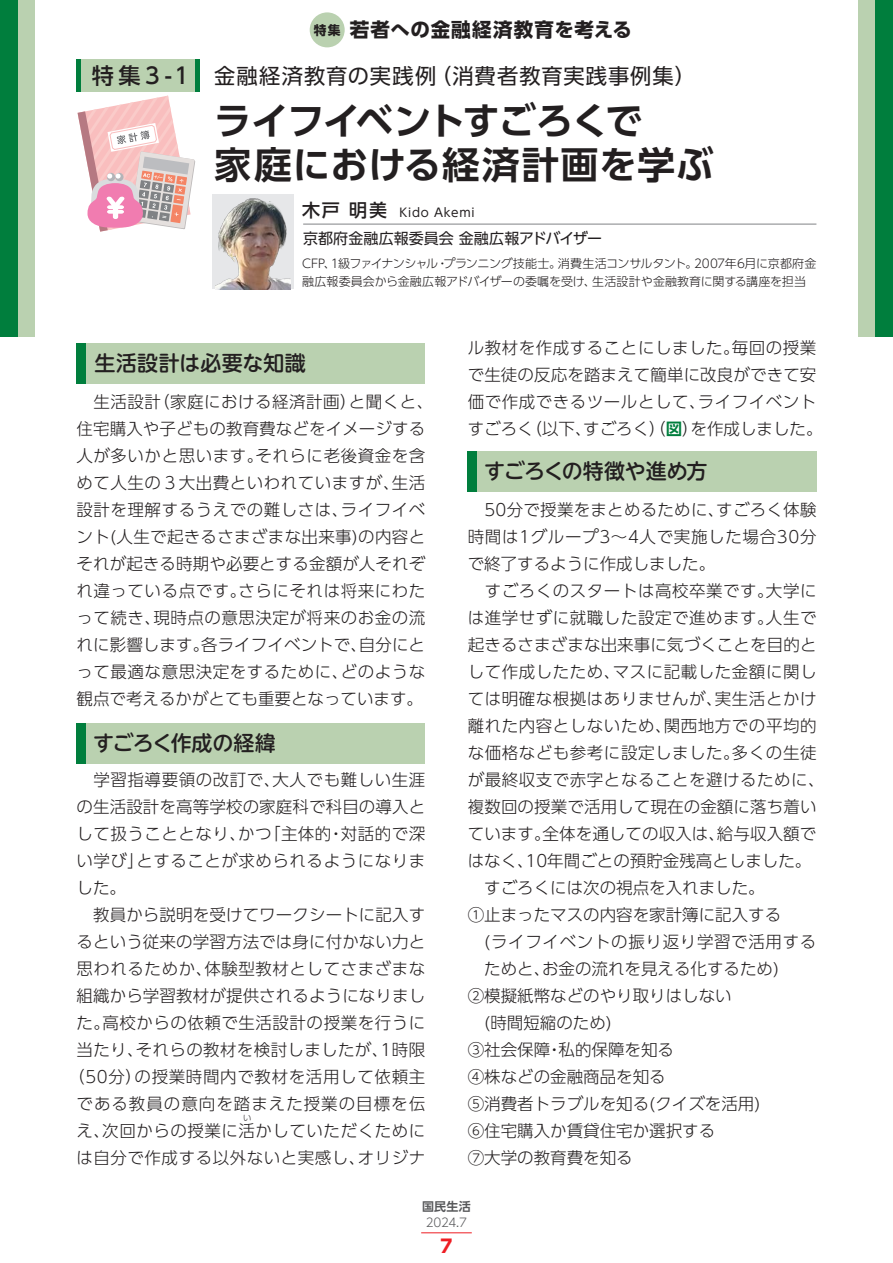
<style>
.page{position:relative;width:893px;height:1263px;background:#fff}
.page>*{position:absolute;margin:0;border:0;box-sizing:border-box;transform-origin:0 0}
.t1{font:700 37.5px/43.5px "UD Shin Go Pro De";color:#231f20}
.t2{font:500 22.2px "UD Shin Go Pro";color:#231f20}
.t3{font:21.3px "UD Shin Go Pro";letter-spacing:.05em;color:#231f20}
.t4{font:500 21px "UD Shin M Go Pro";letter-spacing:-.03em;color:#231f20}
.t5{font:500 21px "UD Shin M Go Pro";letter-spacing:-.005em;color:#231f20}
.t6{font:500 21px "UD Shin M Go Pro";letter-spacing:-.025em;color:#231f20}
.t7{font:700 19.5px "UD Shin Go Pro";letter-spacing:.035em;color:#231f20}
.t8{font:700 18px "UD Shin Go Pro";color:#ee1d23}
.t9{font:300 16.5px/27px "UD Shin Go Pro";letter-spacing:.03em;color:#231f20}
.t10{font:300 16.5px "UD Shin Go Pro";color:#231f20}
.t11{font:300 16.5px "UD Shin Go Pro";letter-spacing:.005em;color:#231f20}
.t12{font:300 16.5px "UD Shin Go Pro";letter-spacing:.06em;color:#231f20}
.t13{font:15px "UD Shin Go Pro";color:#231f20}
.t14{font:300 12px/18px "UD Shin Go Pro";letter-spacing:-.015em;color:#231f20}
.t15{font:12px "UD Shin Go Pro";letter-spacing:.065em;color:#231f20}
.t16{font:300 12px "UD Shin Go Pro";color:#57585a}
.t17{font:700 12px "UD Shin Go Pro De";color:#57585a}
.t18{font:300 8.25px "UD Shin Go Pro";color:#231f20}
.s1{font-size:12.75px}
.s2{font-weight:500;font-size:18px}
.s3{font-family:"UD Shin Go Pro De";font-weight:700;color:#007e3d}
</style>
<div class="page">
<div style="left:77px;top:343px;width:348px;height:40px;background:#bad1b0"></div>
<div style="left:77px;top:343px;width:9px;height:40px;background:#007e3d"></div>
<div style="left:77px;top:723px;width:348px;height:40px;background:#bad1b0"></div>
<div style="left:77px;top:723px;width:9px;height:40px;background:#007e3d"></div>
<div style="left:468px;top:451px;width:348px;height:40px;background:#bad1b0"></div>
<div style="left:468px;top:451px;width:9px;height:40px;background:#007e3d"></div>
<div style="left:212px;top:194px;width:82px;height:95px;background:#e6e7e9"></div>
<img style="left:216px;top:198px;width:75px;height:91px">
<div style="left:77px;top:60px;width:122px;height:32px;background:#bad1b0"></div>
<hr style="left:77px;top:60px;width:4px;height:32px;background:#007e3d">
<hr style="left:195px;top:60px;width:4px;height:32px;background:#007e3d">
<hr style="left:303px;top:224px;width:513px;height:1px;background:#808285">
<div style="left:310px;top:12px;width:35px;height:35px;background:#bad1b0;border-radius:50%"></div>
<hr style="left:421px;top:1232px;width:51px;height:1px;background:#ee1d23">
<div style="left:17px;top:0;width:17px;height:336px;background:#bad1b0"></div>
<div style="left:0;top:0;width:17px;height:336px;background:#007e3d"></div>
<div style="left:859px;top:0;width:17px;height:336px;background:#bad1b0"></div>
<div style="left:876px;top:0;width:17px;height:336px;background:#007e3d"></div>
<svg style="left:78px;top:96px;width:117px;height:136px"></svg>
<h2 class="t2" style="left:92px;top:58px;width:99px">特集3-1</h2>
<p class="t7" style="left:314px;top:14px;width:319px"><span class="s1">特集</span> 若者への金融経済教育を考える</p>
<p class="t3" style="left:214px;top:59px;width:483px">金融経済教育の実践例（消費者教育実践事例集）</p>
<h1 class="t1" style="left:214px;top:98px;width:501px">ライフイベントすごろくで<br>家庭における経済計画を学ぶ</h1>
<p class="t15" style="left:302px;top:203px;width:174px"><span class="s2">木戸 明美</span> Kido Akemi</p>
<p class="t13" style="left:303px;top:226px;width:300px">京都府金融広報委員会 金融広報アドバイザー</p>
<p class="t14" style="left:302px;top:254px;width:516px">CFP、1級ファイナンシャル・プランニング技能士。消費生活コンサルタント。2007年6月に京都府金融広報委員会から金融広報アドバイザーの委嘱を受け、生活設計や金融教育に関する講座を担当</p>
<p class="t5" style="left:95px;top:346px;width:213px">生活設計は必要な知識</p>
<p class="t9" style="left:77px;top:387px;width:358px">　生活設計（家庭における経済計画）と聞くと、住宅購入や子どもの教育費などをイメージする人が多いかと思います。それらに老後資金を含めて人生の３大出費といわれていますが、生活設計を理解するうえでの難しさは、ライフイベント(人生で起きるさまざまな出来事)の内容とそれが起きる時期や必要とする金額が人それぞれ違っている点です。さらにそれは将来にわたって続き、現時点の意思決定が将来のお金の流れに影響します。各ライフイベントで、自分にとって最適な意思決定をするために、どのような観点で考えるかがとても重要となっています。</p>
<p class="t6" style="left:93px;top:726px;width:184px">すごろく作成の経緯</p>
<p class="t9" style="left:77px;top:765px;width:350px">　学習指導要領の改訂で、大人でも難しい生涯</p>
<p class="t11" style="left:77px;top:793px;width:350px">の生活設計を高等学校の家庭科で科目の導入と</p>
<p class="t9" style="left:77px;top:819px;width:350px">して扱うこととなり、かつ「主体的・対話的で深</p>
<p class="t9" style="left:77px;top:846px;width:350px">い学び」とすることが求められるようになりま</p>
<p class="t9" style="left:77px;top:873px;width:51px">した。</p>
<p class="t11" style="left:77px;top:901px;width:350px">　教員から説明を受けてワークシートに記入す</p>
<p class="t11" style="left:77px;top:928px;width:350px">るという従来の学習方法では身に付かない力と</p>
<p class="t9" style="left:77px;top:954px;width:350px">思われるためか、体験型教材としてさまざまな</p>
<p class="t11" style="left:77px;top:982px;width:350px">組織から学習教材が提供されるようになりまし</p>
<p class="t9" style="left:77px;top:1008px;width:350px">た。高校からの依頼で生活設計の授業を行うに</p>
<p class="t9" style="left:77px;top:1035px;width:350px">当たり、それらの教材を検討しましたが、1時限</p>
<p class="t9" style="left:68px;top:1062px;width:359px">（50分）の授業時間内で教材を活用して依頼主</p>
<p class="t12" style="left:77px;top:1090px;width:350px">である教員の意向を踏まえた授業の目標を伝</p>
<p class="t9" style="left:77px;top:1116px;width:350px">え、次回からの授業に活かしていただくために</p>
<p class="t9" style="left:77px;top:1143px;width:350px">は自分で作成する以外ないと実感し、オリジナ</p>
<p class="t18" style="left:243px;top:1112px;width:10px">い</p>
<p class="t9" style="left:468px;top:333px;width:356px">ル教材を作成することにしました。毎回の授業で生徒の反応を踏まえて簡単に改良ができて安価で作成できるツールとして、ライフイベントすごろく（以下、すごろく）（<span class="s3">図</span>）を作成しました。</p>
<p class="t4" style="left:484px;top:454px;width:225px">すごろくの特徴や進め方</p>
<p class="t9" style="left:468px;top:495px;width:359px;text-indent:17px">50分で授業をまとめるために、すごろく体験時間は1グループ3～4人で実施した場合30分で終了するように作成しました。<br>　すごろくのスタートは高校卒業です。大学には進学せずに就職した設定で進めます。人生で起きるさまざまな出来事に気づくことを目的として作成したため、マスに記載した金額に関しては明確な根拠はありませんが、実生活とかけ離れた内容としないため、関西地方での平均的な価格なども参考に設定しました。多くの生徒が最終収支で赤字となることを避けるために、複数回の授業で活用して現在の金額に落ち着いています。全体を通しての収入は、給与収入額ではなく、10年間ごとの預貯金残高としました。　すごろくには次の視点を入れました。<br>①止まったマスの内容を家計簿に記入する</p>
<p class="t9" style="left:484px;top:927px;width:334px">(ライフイベントの振り返り学習で活用する</p>
<p class="t10" style="left:484px;top:955px;width:296px">ためと、お金の流れを見える化するため)</p>
<p class="t10" style="left:468px;top:982px;width:265px">②模擬紙幣などのやり取りはしない</p>
<p class="t10" style="left:468px;top:1009px;width:146px">　(時間短縮のため)</p>
<p class="t10" style="left:468px;top:1036px;width:208px">③社会保障・私的保障を知る</p>
<p class="t10" style="left:468px;top:1063px;width:199px">④株などの金融商品を知る</p>
<p class="t10" style="left:468px;top:1090px;width:294px">⑤消費者トラブルを知る(クイズを活用)</p>
<p class="t10" style="left:468px;top:1117px;width:249px">⑥住宅購入か賃貸住宅か選択する</p>
<p class="t10" style="left:468px;top:1144px;width:166px">⑦大学の教育費を知る</p>
<p class="t17" style="left:422px;top:1196px;width:50px">国民生活</p>
<p class="t16" style="left:426px;top:1213px;width:43px">2024.7</p>
<p class="t8" style="left:441px;top:1232px;width:13px">7</p>
</div>
